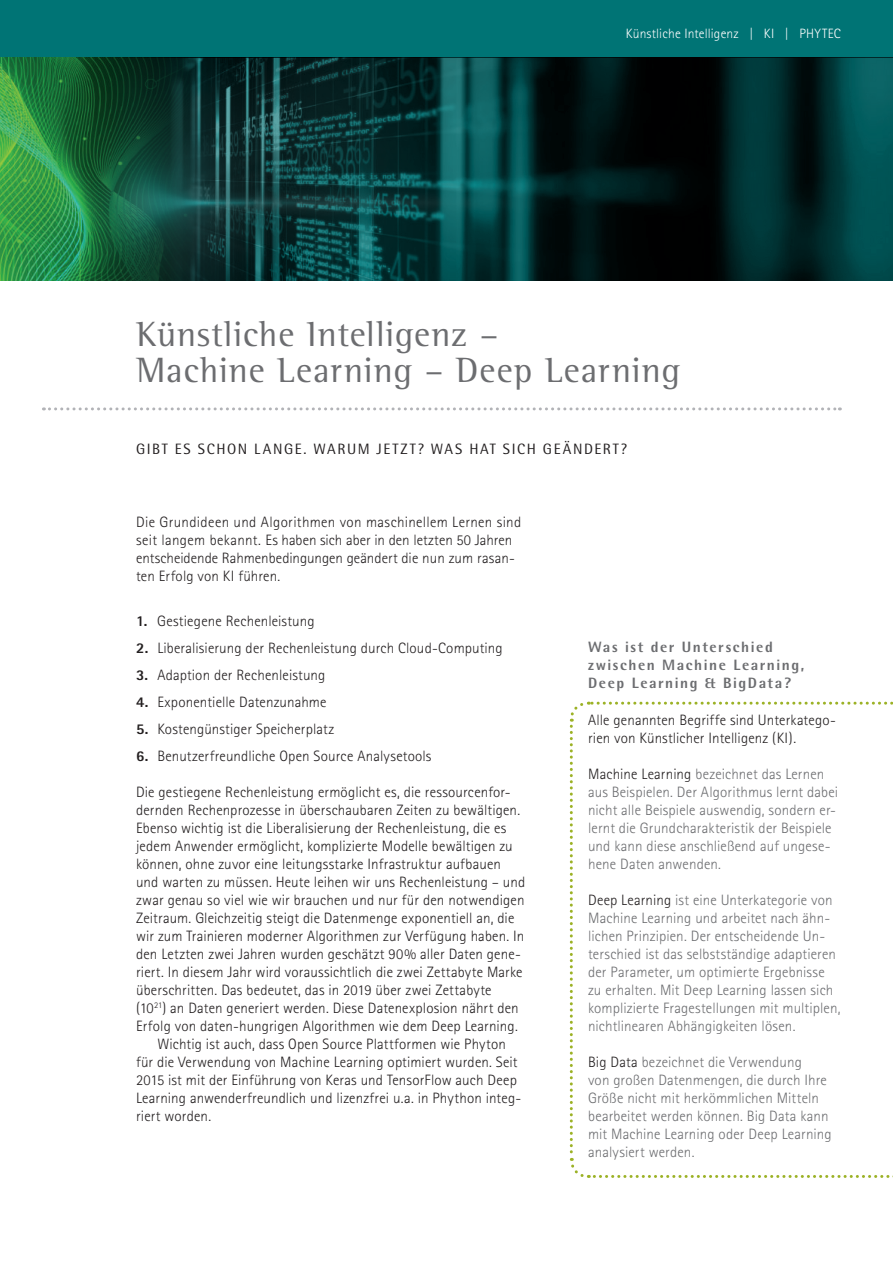
<style>
.page{position:relative;width:893px;height:1263px;background:#fff}
.page>*{position:absolute;margin:0;border:0;box-sizing:border-box;transform-origin:0 0}
.t1{font:36px/36px "Rotis Semi Serif";letter-spacing:.02em;color:#6c6d70}
.t2{font:300 15px/18px "Rotis Sans Serif";letter-spacing:.01em;color:#231f20}
.t3{font:300 15px/18px "Rotis Sans Serif";letter-spacing:.005em;color:#6c6d70}
.t4{font:800 15px/18px "Rotis Semi Sans";letter-spacing:.105em;color:#6c6d70}
.t5{font:15px "Rotis Semi Sans";letter-spacing:.105em;color:#231f20}
.t6{font:300 13.5px "Rotis Sans Serif";letter-spacing:.01em;color:#fff}
.s1{font-weight:800}
.s2{color:#231f20}
</style>
<div class="page">
<svg style="left:569px;top:701px;width:324px;height:477px"></svg>
<svg style="left:43px;top:407px;width:797px;height:3px"></svg>
<div style="left:0;top:0;width:893px;height:58px;background:#007475"></div>
<svg style="left:210px;top:58px;width:683px;height:223px;background:#052d2e"></svg>
<img style="left:0;top:57px;width:210px;height:224px">
<p class="t6" style="left:626px;top:26px;width:216px">Künstliche Intelligenz | KI | PHYTEC</p>
<h1 class="t1" style="left:136px;top:316px;width:545px">Künstliche Intelligenz –<br>Machine Learning – Deep Learning</h1>
<p class="t5" style="left:136px;top:440px;width:492px">GIBT ES SCHON LANGE. WARUM JETZT? WAS HAT SICH GEÄNDERT?</p>
<p class="t2" style="left:136px;top:513px;width:387px">Die Grundideen und Algorithmen von maschinellem Lernen sind seit langem bekannt. Es haben sich aber in den letzten 50 Jahren entscheidende Rahmenbedingungen geändert die nun zum rasan&shy;ten Erfolg von KI führen.</p>
<p class="t2" style="left:136px;top:612px;width:180px"><span class="s1">1.</span> Gestiegene Rechenleistung</p>
<p class="t2" style="left:136px;top:639px;width:368px"><span class="s1">2.</span> Liberalisierung der Rechenleistung durch Cloud-Computing</p>
<p class="t2" style="left:136px;top:666px;width:191px"><span class="s1">3.</span> Adaption der Rechenleistung</p>
<p class="t2" style="left:136px;top:693px;width:192px"><span class="s1">4.</span> Exponentielle Datenzunahme</p>
<p class="t2" style="left:136px;top:720px;width:200px"><span class="s1">5.</span> Kostengünstiger Speicherplatz</p>
<p class="t2" style="left:136px;top:747px;width:297px"><span class="s1">6.</span> Benutzerfreundliche Open Source Analysetools</p>
<p class="t2" style="left:136px;top:783px;width:376px">Die gestiegene Rechenleistung ermöglicht es, die ressourcenfor-</p>
<p class="t2" style="left:136px;top:801px;width:386px">dernden Rechenprozesse in überschaubaren Zeiten zu bewältigen.</p>
<p class="t2" style="left:136px;top:819px;width:372px">Ebenso wichtig ist die Liberalisierung der Rechenleistung, die es</p>
<p class="t2" style="left:136px;top:837px;width:378px">jedem Anwender ermöglicht, komplizierte Modelle bewältigen zu</p>
<p class="t2" style="left:136px;top:855px;width:366px">können, ohne zuvor eine leitungsstarke Infrastruktur aufbauen</p>
<p class="t2" style="left:136px;top:873px;width:391px">und warten zu müssen. Heute leihen wir uns Rechenleistung – und</p>
<p class="t2" style="left:136px;top:891px;width:390px">zwar genau so viel wie wir brauchen und nur für den notwendigen</p>
<p class="t2" style="left:136px;top:909px;width:380px">Zeitraum. Gleichzeitig steigt die Datenmenge exponentiell an, die</p>
<p class="t2" style="left:136px;top:927px;width:390px">wir zum Trainieren moderner Algorithmen zur Verfügung haben. In</p>
<p class="t2" style="left:136px;top:945px;width:386px">den Letzten zwei Jahren wurden geschätzt 90% aller Daten gene-</p>
<p class="t2" style="left:136px;top:963px;width:388px">riert. In diesem Jahr wird voraussichtlich die zwei Zettabyte Marke</p>
<p class="t2" style="left:136px;top:981px;width:357px">überschritten. Das bedeutet, das in 2019 über zwei Zettabyte</p>
<p class="t2" style="left:136px;top:999px;width:384px">(10<sup>21</sup>) an Daten generiert werden. Diese Datenexplosion nährt den</p>
<p class="t2" style="left:136px;top:1017px;width:383px">Erfolg von daten-hungrigen Algorithmen wie dem Deep Learning.</p>
<p class="t2" style="left:157px;top:1035px;width:350px">Wichtig ist auch, dass Open Source Plattformen wie Phyton</p>
<p class="t2" style="left:136px;top:1053px;width:383px">für die Verwendung von Machine Learning optimiert wurden. Seit</p>
<p class="t2" style="left:136px;top:1071px;width:382px">2015 ist mit der Einführung von Keras und TensorFlow auch Deep</p>
<p class="t2" style="left:136px;top:1089px;width:387px">Learning anwenderfreundlich und lizenzfrei u.a. in Phython integ-</p>
<p class="t2" style="left:136px;top:1107px;width:77px">riert worden.</p>
<p class="t4" style="left:588px;top:637px;width:218px">Was ist der Unterschied zwischen Machine Learning,<br>Deep Learning &amp; BigData?</p>
<p class="t2" style="left:588px;top:711px;width:249px">Alle genannten Begriffe sind Unterkatego&shy;rien von Künstlicher Intelligenz (KI).</p>
<p class="t3" style="left:588px;top:765px;width:252px"><span class="s2">Machine Learning</span> bezeichnet das Lernen aus Beispielen. Der Algorithmus lernt dabei nicht alle Beispiele auswendig, sondern er&shy;lernt die Grundcharakteristik der Beispiele und kann diese anschließend auf ungese&shy;hene Daten anwenden.</p>
<p class="t3" style="left:588px;top:891px;width:254px"><span class="s2">Deep Learning</span> ist eine Unterkategorie von Machine Learning und arbeitet nach ähn&shy;lichen Prinzipien. Der entscheidende Un&shy;terschied ist das selbstständige adaptieren der Parameter, um optimierte Ergebnisse zu erhalten. Mit Deep Learning lassen sich komplizierte Fragestellungen mit multiplen, nichtlinearen Abhängigkeiten lösen.</p>
<p class="t3" style="left:588px;top:1053px;width:245px"><span class="s2">Big Data</span> bezeichnet die Verwendung<br>von großen Datenmengen, die durch Ihre Größe nicht mit herkömmlichen Mitteln bearbeitet werden können. Big Data kann mit Machine Learning oder Deep Learning analysiert werden.</p>
</div>
